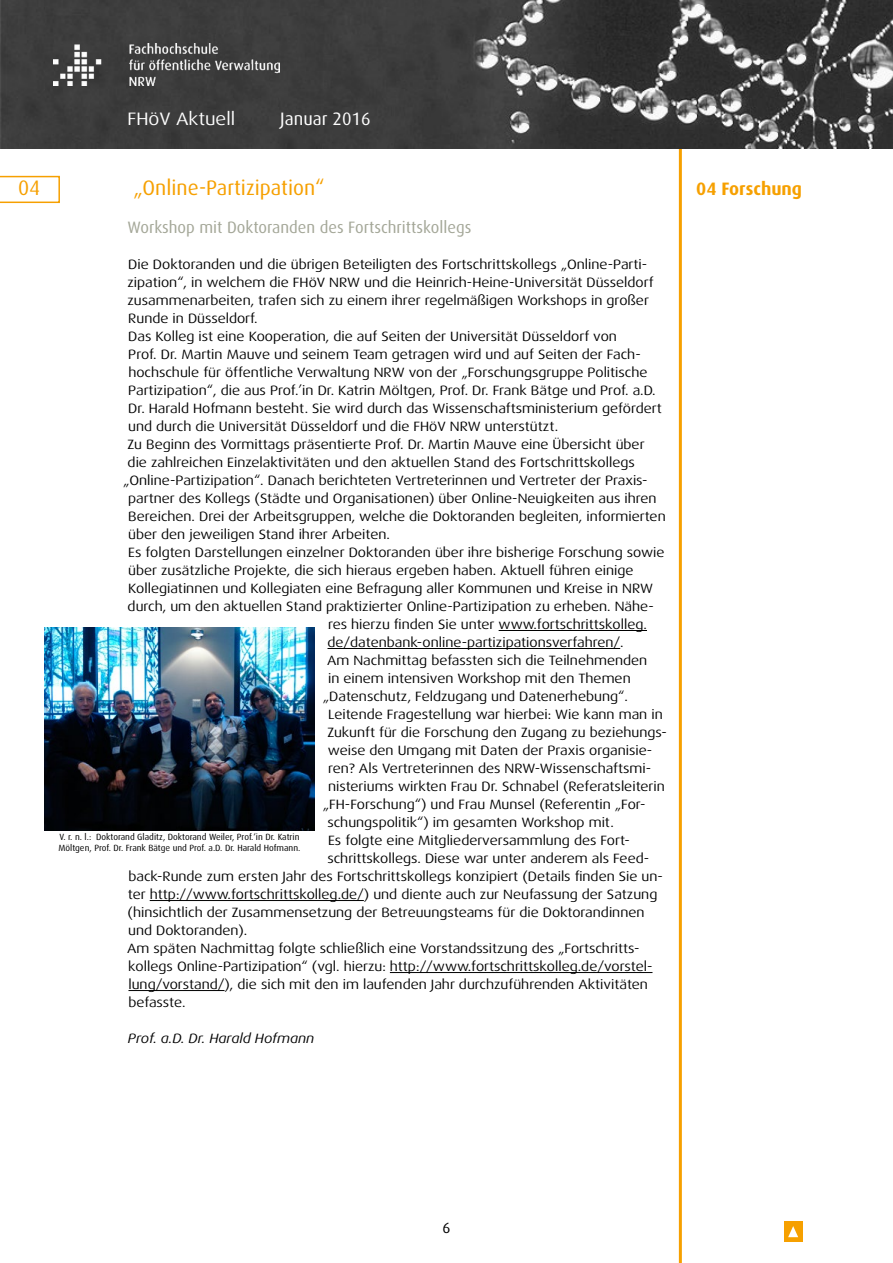
<style>
.page{position:relative;width:893px;height:1263px;background:#fff}
.page>*{position:absolute;margin:0;border:0;box-sizing:border-box;transform-origin:0 0}
.t1{font:21px "Dax";color:#f6a000}
.t2{font:18px "Dax Wide";color:#fff}
.t3{font:700 18px "Dax";color:#f6a000}
.t4{font:18px "Dax";color:#fff}
.t5{font:16.5px "Dax";color:#a4a798}
.t6{font:15px "Dax Regular Caps";color:#000}
.t7{font:13.5px/18px "Dax Wide";color:#000}
.t8{font:italic 13.5px "Dax Wide";color:#000}
.t9{font:9px "Dax";color:#000}
</style>
<div class="page">
<hr style="left:679px;top:148px;width:3px;height:1115px;background:#f6a000">
<img style="left:0;top:0;width:893px;height:148px">
<img style="left:54px;top:43px;width:226px;height:43px">
<div style="left:784px;top:1221px;width:18px;height:21px;background:#f6a000"></div>
<svg style="left:788px;top:1226px;width:10px;height:11px"></svg>
<hr style="left:499px;top:630px;width:148px;height:1px;background:#000">
<hr style="left:327px;top:648px;width:293px;height:1px;background:#000">
<hr style="left:150px;top:900px;width:214px;height:1px;background:#000">
<hr style="left:390px;top:972px;width:262px;height:1px;background:#000">
<hr style="left:128px;top:990px;width:97px;height:1px;background:#000">
<img style="left:44px;top:628px;width:271px;height:202px">
<svg style="left:0;top:176px;width:60px;height:27px"></svg>
<h2 class="t2" style="left:128px;top:109px;width:109px">FHöV Aktuell</h2>
<h2 class="t4" style="left:280px;top:109px;width:92px">Januar 2016</h2>
<p class="t1" style="left:133px;top:176px;width:193px">„Online-Partizipation“</p>
<p class="t5" style="left:128px;top:218px;width:346px">Workshop mit Doktoranden des Fortschrittskollegs</p>
<p class="t7" style="left:127px;top:256px;width:528px">Die Doktoranden und die übrigen Beteiligten des Fortschrittskollegs „Online-Parti&shy;zipation“, in welchem die FHöV NRW und die Heinrich-Heine-Universität Düsseldorf zusammenarbeiten, trafen sich zu einem ihrer regelmäßigen Workshops in großer Runde in Düsseldorf.</p>
<p class="t7" style="left:128px;top:328px;width:535px">Das Kolleg ist eine Kooperation, die auf Seiten der Universität Düsseldorf von<br>Prof. Dr. Martin Mauve und seinem Team getragen wird und auf Seiten der Fach&shy;hochschule für öffentliche Verwaltung NRW von der „Forschungsgruppe Politische Partizipation“, die aus Prof.’in Dr. Katrin Möltgen, Prof. Dr. Frank Bätge und Prof. a.D.<br>Dr. Harald Hofmann besteht. Sie wird durch das Wissenschaftsministerium gefördert und durch die Universität Düsseldorf und die FHöV NRW unterstützt.</p>
<p class="t7" style="left:128px;top:436px;width:519px">Zu Beginn des Vormittags präsentierte Prof. Dr. Martin Mauve eine Übersicht über</p>
<p class="t7" style="left:128px;top:454px;width:509px">die zahlreichen Einzelaktivitäten und den aktuellen Stand des Fortschrittskollegs</p>
<p class="t7" style="left:123px;top:472px;width:526px">„Online-Partizipation“. Danach berichteten Vertreterinnen und Vertreter der Praxis-</p>
<p class="t7" style="left:128px;top:490px;width:530px">partner des Kollegs (Städte und Organisationen) über Online-Neuigkeiten aus ihren</p>
<p class="t7" style="left:128px;top:508px;width:539px">Bereichen. Drei der Arbeitsgruppen, welche die Doktoranden begleiten, informierten</p>
<p class="t7" style="left:128px;top:526px;width:263px">über den jeweiligen Stand ihrer Arbeiten.</p>
<p class="t7" style="left:128px;top:544px;width:538px">Es folgten Darstellungen einzelner Doktoranden über ihre bisherige Forschung sowie</p>
<p class="t7" style="left:128px;top:562px;width:507px">über zusätzliche Projekte, die sich hieraus ergeben haben. Aktuell führen einige</p>
<p class="t7" style="left:128px;top:580px;width:526px">Kollegiatinnen und Kollegiaten eine Befragung aller Kommunen und Kreise in NRW</p>
<p class="t7" style="left:128px;top:598px;width:528px">durch, um den aktuellen Stand praktizierter Online-Partizipation zu erheben. Nähe-</p>
<p class="t7" style="left:328px;top:616px;width:320px">res hierzu finden Sie unter www.fortschrittskolleg.</p>
<p class="t7" style="left:327px;top:634px;width:298px">de/datenbank-online-partizipationsverfahren/.</p>
<p class="t7" style="left:327px;top:652px;width:322px">Am Nachmittag befassten sich die Teilnehmenden</p>
<p class="t7" style="left:328px;top:670px;width:304px">in einem intensiven Workshop mit den Themen</p>
<p class="t7" style="left:323px;top:688px;width:306px">„Datenschutz, Feldzugang und Datenerhebung“.</p>
<p class="t7" style="left:328px;top:706px;width:336px">Leitende Fragestellung war hierbei: Wie kann man in</p>
<p class="t7" style="left:327px;top:724px;width:341px">Zukunft für die Forschung den Zugang zu beziehungs-</p>
<p class="t7" style="left:328px;top:742px;width:326px">weise den Umgang mit Daten der Praxis organisie-</p>
<p class="t7" style="left:328px;top:760px;width:325px">ren? Als Vertreterinnen des NRW-Wissenschaftsmi-</p>
<p class="t7" style="left:328px;top:778px;width:338px">nisteriums wirkten Frau Dr. Schnabel (Referatsleiterin</p>
<p class="t7" style="left:323px;top:796px;width:324px">„FH-Forschung“) und Frau Munsel (Referentin „For-</p>
<p class="t7" style="left:327px;top:814px;width:288px">schungspolitik“) im gesamten Workshop mit.</p>
<p class="t7" style="left:328px;top:832px;width:303px">Es folgte eine Mitgliederversammlung des Fort-</p>
<p class="t7" style="left:327px;top:850px;width:323px">schrittskollegs. Diese war unter anderem als Feed-</p>
<p class="t7" style="left:128px;top:868px;width:536px">back-Runde zum ersten Jahr des Fortschrittskollegs konzipiert (Details finden Sie un-</p>
<p class="t7" style="left:128px;top:886px;width:531px">ter http://www.fortschrittskolleg.de/) und diente auch zur Neufassung der Satzung</p>
<p class="t7" style="left:128px;top:904px;width:518px">(hinsichtlich der Zusammensetzung der Betreuungsteams für die Doktorandinnen</p>
<p class="t7" style="left:128px;top:922px;width:121px">und Doktoranden).</p>
<p class="t7" style="left:127px;top:940px;width:527px">Am späten Nachmittag folgte schließlich eine Vorstandssitzung des „Fortschritts&shy;kollegs Online-Partizipation“ (vgl. hierzu: http://www.fortschrittskolleg.de/vorstel&shy;lung/vorstand/), die sich mit den im laufenden Jahr durchzuführenden Aktivitäten befasste.</p>
<p class="t8" style="left:128px;top:1031px;width:188px">Prof. a.D. Dr. Harald Hofmann</p>
<p class="t1" style="left:18px;top:176px;width:24px">04</p>
<p class="t3" style="left:696px;top:179px;width:107px">04 Forschung</p>
<p class="t9" style="left:60px;top:832px;width:241px">V. r. n. l.: Doktorand Gladitz, Doktorand Weiler, Prof.‘in Dr. Katrin</p>
<p class="t9" style="left:59px;top:843px;width:243px">Möltgen, Prof. Dr. Frank Bätge und Prof. a.D. Dr. Harald Hofmann.</p>
<p class="t6" style="left:442px;top:1219px;width:9px">6</p>
</div>
